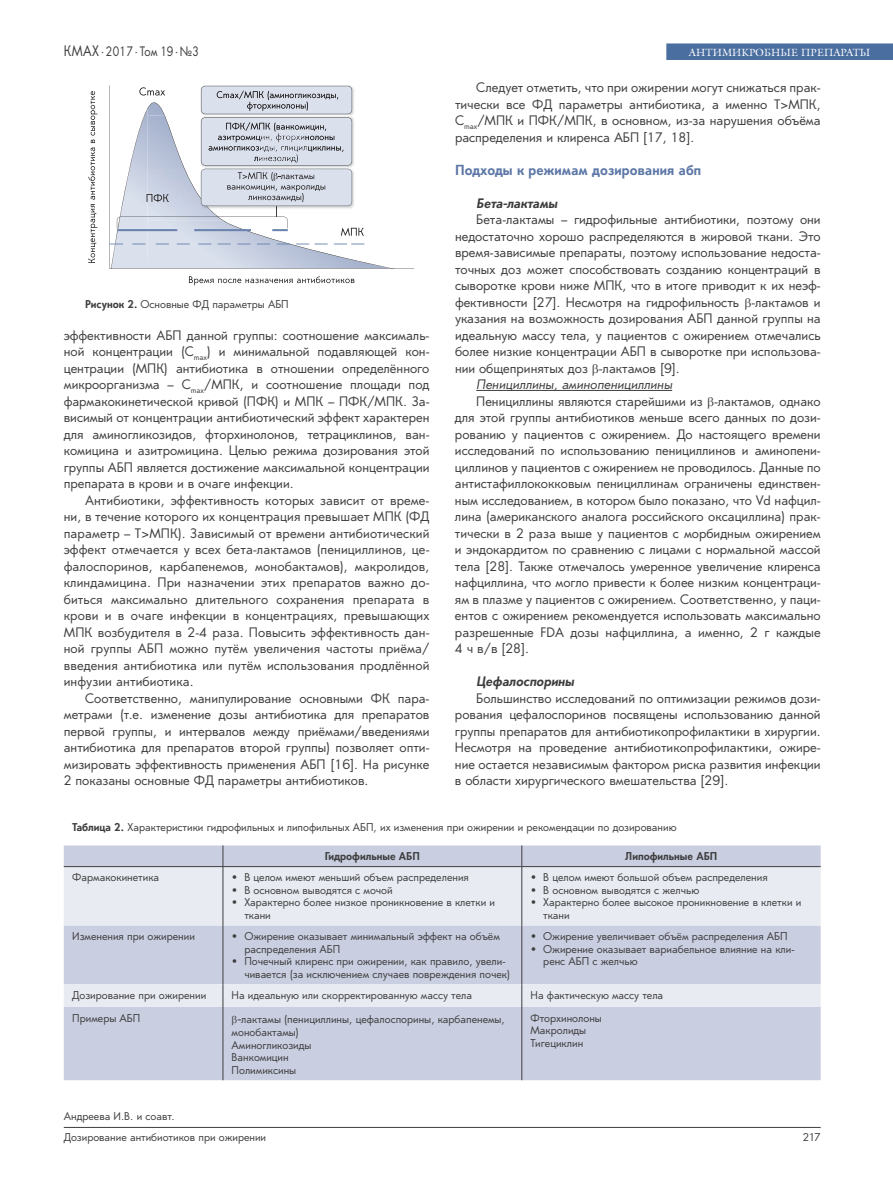
<style>
.page{position:relative;width:893px;height:1191px;background:#fff}
.page>*{position:absolute;margin:0;border:0;box-sizing:border-box;transform-origin:0 0}
.t1{font:700 13.5px "Orenburg C";letter-spacing:.01em;color:#5d78a7}
.t2{font:12.75px/16.5px "Orenburg C";color:#3e3e3f;text-align:justify}
.t3{font:italic 12.75px "Orenburg C";color:#3e3e3f}
.t4{font:italic 700 12.75px "Orenburg C";color:#3e3e3f}
.t5{font:12.75px "Orenburg C";color:#3e3e3f;scale:.83 1}
.t6{font:10.5px/12.6px "Orenburg C";color:#3e3e3f}
.t7{font:700 10.5px "Orenburg C";color:#3e3e3f}
.t8{font:10.5px "AG Galleon C";letter-spacing:.01em;color:#fff}
.s1{font-size:14.1px}
.s2{font-weight:700}
.s3{font-size:12.75px}
</style>
<div class="page">
<div style="left:666px;top:43px;width:227px;height:17px;background:#4a6ea0"></div>
<hr style="left:64px;top:1127px;width:757px;height:1px;background:#3e3e3f">
<hr style="left:476px;top:390px;width:196px;height:1px;background:#3e3e3f">
<svg style="left:109px;top:85px;width:305px;height:184px"></svg>
<img style="left:364px;top:85px;width:43px;height:30px">
<img style="left:358px;top:221px;width:49px;height:40px">
<img style="left:148px;top:236px;width:75px;height:25px">
<img style="left:223px;top:236px;width:135px;height:25px">
<img style="left:364px;top:169px;width:43px;height:52px">
<img style="left:364px;top:115px;width:43px;height:54px">
<svg style="left:189px;top:276px;width:165px;height:9px"></svg>
<svg style="left:88px;top:91px;width:9px;height:172px"></svg>
<svg style="left:334px;top:243px;width:30px;height:1px"></svg>
<svg style="left:315px;top:243px;width:13px;height:1px"></svg>
<svg style="left:296px;top:243px;width:13px;height:1px"></svg>
<svg style="left:277px;top:243px;width:13px;height:1px"></svg>
<svg style="left:257px;top:243px;width:13px;height:1px"></svg>
<svg style="left:237px;top:243px;width:14px;height:1px"></svg>
<svg style="left:218px;top:243px;width:13px;height:1px"></svg>
<svg style="left:198px;top:243px;width:13px;height:1px"></svg>
<svg style="left:177px;top:243px;width:13px;height:1px"></svg>
<svg style="left:132px;top:243px;width:13px;height:1px"></svg>
<svg style="left:110px;top:243px;width:13px;height:1px"></svg>
<svg style="left:156px;top:243px;width:13px;height:1px"></svg>
<svg style="left:117px;top:85px;width:247px;height:151px"></svg>
<img style="left:260px;top:133px;width:47px;height:30px">
<div style="left:64px;top:845px;width:757px;height:235px;background:#c9cee0"></div>
<svg style="left:64px;top:867px;width:757px;height:140px;background:#dadeea"></svg>
<hr style="left:64px;top:866px;width:159px;height:1px;background:#3e3e3f">
<hr style="left:223px;top:866px;width:299px;height:1px;background:#3e3e3f">
<hr style="left:522px;top:866px;width:299px;height:1px;background:#3e3e3f">
<svg style="left:223px;top:845px;width:1px;height:21px"></svg>
<svg style="left:522px;top:845px;width:1px;height:21px"></svg>
<hr style="left:223px;top:866px;width:1px;height:59px;background:#3e3e3f">
<hr style="left:522px;top:866px;width:1px;height:59px;background:#3e3e3f">
<hr style="left:223px;top:925px;width:1px;height:59px;background:#3e3e3f">
<hr style="left:522px;top:925px;width:1px;height:59px;background:#3e3e3f">
<svg style="left:223px;top:984px;width:1px;height:23px"></svg>
<svg style="left:522px;top:984px;width:1px;height:23px"></svg>
<hr style="left:223px;top:1007px;width:1px;height:73px;background:#3e3e3f">
<hr style="left:522px;top:1007px;width:1px;height:73px;background:#3e3e3f">
<svg style="left:232px;top:1016px;width:5px;height:9px"></svg>
<p class="t5" style="left:64px;top:44px;width:164px"><span class="s1">КМАХ</span> <sup>.</sup>2017 <sup>.</sup>Том 19<sup>.</sup>№3</p>
<p class="t6" style="left:85px;top:297px;width:205px"><span class="s2">Рисунок 2.</span> Основные ФД параметры АБП</p>
<p class="t2" style="left:64px;top:327px;width:367px">эффективности АБП данной группы: соотношение максималь&shy;ной концентрации (C<sub>max</sub>) и минимальной подавляющей кон&shy;центрации (МПК) антибиотика в отношении определённого микроорганизма – C<sub>max</sub>/МПК, и соотношение площади под фармакокинетической кривой (ПФК) и МПК – ПФК/МПК. За&shy;висимый от концентрации антибиотический эффект характерен для аминогликозидов, фторхинолонов, тетрациклинов, ван&shy;комицина и азитромицина. Целью режима дозирования этой группы АБП является достижение максимальной концентрации препарата в крови и в очаге инфекции.</p>
<p class="t2" style="left:64px;top:492px;width:367px;text-indent:21px">Антибиотики, эффективность которых зависит от време&shy;ни, в течение которого их концентрация превышает МПК (ФД параметр – T&gt;МПК). Зависимый от времени антибиотический эффект отмечается у всех бета-лактамов (пенициллинов, це&shy;фалоспоринов, карбапенемов, монобактамов), макролидов, клиндамицина. При назначении этих препаратов важно до&shy;биться максимально длительного сохранения препарата в крови и в очаге инфекции в концентрациях, превышающих МПК возбудителя в 2-4 раза. Повысить эффективность дан&shy;ной группы АБП можно путём увеличения частоты приёма/ введения антибиотика или путём использования продлённой инфузии антибиотика.</p>
<p class="t2" style="left:64px;top:690px;width:367px;text-indent:21px">Соответственно, манипулирование основными ФК пара&shy;метрами (т.е. изменение дозы антибиотика для препаратов первой группы, и интервалов между приёмами/введениями антибиотика для препаратов второй группы) позволяет опти&shy;мизировать эффективность применения АБП [16]. На рисунке 2 показаны основные ФД параметры антибиотиков.</p>
<p class="t8" style="left:689px;top:46px;width:183px">АНТИМИКРОБНЫЕ ПРЕПАРАТЫ</p>
<p class="t2" style="left:455px;top:79px;width:367px;text-indent:21px">Следует отметить, что при ожирении могут снижаться прак&shy;тически все ФД параметры антибиотика, а именно T&gt;МПК, C<sub>max</sub>/МПК и ПФК/МПК, в основном, из-за нарушения объёма распределения и клиренса АБП [17, 18].</p>
<p class="t1" style="left:455px;top:161px;width:248px">Подходы к режимам дозирования абп</p>
<p class="t4" style="left:476px;top:195px;width:83px">Бета-лактамы</p>
<p class="t2" style="left:455px;top:211px;width:367px;text-indent:21px">Бета-лактамы – гидрофильные антибиотики, поэтому они недостаточно хорошо распределяются в жировой ткани. Это время-зависимые препараты, поэтому использование недоста&shy;точных доз может способствовать созданию концентраций в сыворотке крови ниже МПК, что в итоге приводит к их неэф&shy;фективности [27]. Несмотря на гидрофильность -лактамов и указания на возможность дозирования АБП данной группы на идеальную массу тела, у пациентов с ожирением отмечались более низкие концентрации АБП в сыворотке при использова&shy;нии общепринятых доз -лактамов [9].</p>
<p class="t3" style="left:476px;top:377px;width:197px">Пенициллины, аминопенициллины</p>
<p class="t2" style="left:455px;top:393px;width:367px;text-indent:21px">Пенициллины являются старейшими из -лактамов, однако для этой группы антибиотиков меньше всего данных по дози&shy;рованию у пациентов с ожирением. До настоящего времени исследований по использованию пенициллинов и аминопени&shy;циллинов у пациентов с ожирением не проводилось. Данные по антистафиллококковым пенициллинам ограничены единствен&shy;ным исследованием, в котором было показано, что Vd нафцил&shy;лина (американского аналога российского оксациллина) прак&shy;тически в 2 раза выше у пациентов с морбидным ожирением и эндокардитом по сравнению с лицами с нормальной массой тела [28]. Также отмечалось умеренное увеличение клиренса нафциллина, что могло привести к более низким концентраци&shy;ям в плазме у пациентов с ожирением. Соответственно, у паци&shy;ентов с ожирением рекомендуется использовать максимально разрешенные FDA дозы нафциллина, а именно, 2 г каждые 4 ч в/в [28].</p>
<p class="t4" style="left:476px;top:673px;width:99px">Цефалоспорины</p>
<p class="t2" style="left:455px;top:690px;width:367px;text-indent:21px">Большинство исследований по оптимизации режимов дози&shy;рования цефалоспоринов посвящены использованию данной группы препаратов для антибиотикопрофилактики в хирургии.<br>Несмотря на проведение антибиотикопрофилактики, ожире&shy;ние остается независимым фактором риска развития инфекции в области хирургического вмешательства [29].</p>
<p class="t6" style="left:72px;top:821px;width:606px"><span class="s2">Таблица 2.</span> Характеристики гидрофильных и липофильных АБП, их изменения при ожирении и рекомендации по дозированию</p>
<p class="t7" style="left:325px;top:849px;width:97px">Гидрофильные АБП</p>
<p class="t7" style="left:625px;top:849px;width:94px">Липофильные АБП</p>
<p class="t6" style="left:72px;top:871px;width:88px">Фармакокинетика</p>
<p class="t6" style="left:232px;top:871px;width:239px">• В целом имеют меньший объем распределения</p>
<p class="t6" style="left:232px;top:884px;width:163px">• В основном выводятся с мочой</p>
<p class="t6" style="left:244px;top:896px;width:252px;text-indent:-13px">• Характерно более низкое проникновение в клетки и ткани</p>
<p class="t6" style="left:530px;top:871px;width:239px">• В целом имеют большой объем распределения</p>
<p class="t6" style="left:530px;top:884px;width:170px">• В основном выводятся с желчью</p>
<p class="t6" style="left:543px;top:896px;width:260px;text-indent:-13px">• Характерно более высокое проникновение в клетки и ткани</p>
<p class="t6" style="left:72px;top:930px;width:124px">Изменения при ожирении</p>
<p class="t6" style="left:244px;top:930px;width:257px;text-indent:-13px">• Ожирение оказывает минимальный эффект на объём распределения АБП</p>
<p class="t6" style="left:244px;top:955px;width:267px;text-indent:-13px">• Почечный клиренс при ожирении, как правило, увели&shy;чивается (за исключением случаев повреждения почек)</p>
<p class="t6" style="left:530px;top:930px;width:259px">• Ожирение увеличивает объём распределения АБП</p>
<p class="t6" style="left:543px;top:942px;width:253px;text-indent:-13px">• Ожирение оказывает вариабельное влияние на кли&shy;ренс АБП с желчью</p>
<p class="t6" style="left:72px;top:989px;width:135px">Дозирование при ожирении</p>
<p class="t6" style="left:232px;top:989px;width:242px">На идеальную или скорректированную массу тела</p>
<p class="t6" style="left:530px;top:989px;width:134px">На фактическую массу тела</p>
<p class="t6" style="left:72px;top:1011px;width:70px">Примеры АБП</p>
<p class="t6" style="left:232px;top:1013px;width:275px;text-indent:6px"><span class="s3">-</span>лактамы (пенициллины, цефалоспорины, карбапенемы, монобактамы)<br>Аминогликозиды<br>Ванкомицин<br>Полимиксины</p>
<p class="t6" style="left:530px;top:1011px;width:73px">Фторхинолоны<br>Макролиды<br>Тигециклин</p>
<p class="t6" style="left:64px;top:1110px;width:112px">Андреева И.В. и соавт.</p>
<p class="t6" style="left:64px;top:1131px;width:204px">Дозирование антибиотиков при ожирении</p>
<p class="t6" style="left:803px;top:1131px;width:19px">217</p>
</div>
